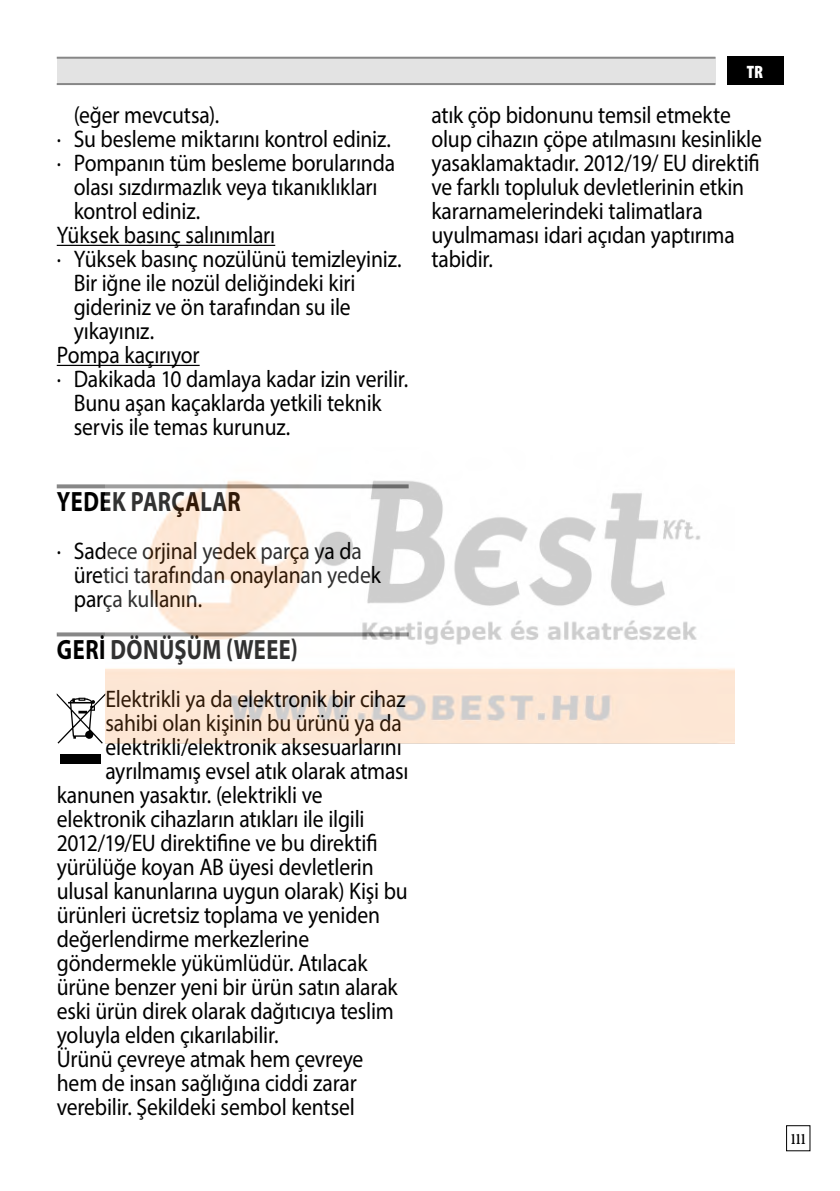
<style>
.page{position:relative;width:840px;height:1191px;background:#fff}
.page>*{position:absolute;margin:0;border:0;box-sizing:border-box;transform-origin:0 0}
.t1{font:700 28px "Myriad Pro";letter-spacing:.02em;color:#000;scale:.8 1}
.t2{font:24px/24px "Myriad Pro";letter-spacing:-.01em;color:#000;scale:.9 1}
.t3{font:900 condensed 18px "Myriad Pro";color:#fff}
.t4{font:700 16px "Minion Pro";color:#000;scale:.71 1}
</style>
<div class="page">
<div style="left:785px;top:1125px;width:25px;height:26px;border:1px solid #000"></div>
<div style="left:726px;top:57px;width:56px;height:28px;background:#000"></div>
<div style="left:57px;top:58px;width:658px;height:26px;background:#e3e3e3"></div>
<hr style="left:57px;top:57px;width:658px;height:2px;background:#878787">
<hr style="left:57px;top:83px;width:658px;height:2px;background:#878787">
<hr style="left:57px;top:245px;width:218px;height:1px;background:#000">
<hr style="left:57px;top:365px;width:142px;height:1px;background:#000">
<svg style="left:57px;top:484px;width:48px;height:4px"></svg>
<svg style="left:57px;top:632px;width:48px;height:4px"></svg>
<div style="left:61px;top:753px;width:40px;height:10px;background:#000"></div>
<svg style="left:57px;top:693px;width:48px;height:50px"></svg>
<img style="left:105px;top:480px;width:629px;height:263px">
<p class="t2" style="left:74px;top:102px;width:163px">(eğer mevcutsa).</p>
<p class="t2" style="left:57px;top:126px;width:373px">· Su besleme miktarını kontrol ediniz.</p>
<p class="t2" style="left:57px;top:150px;width:377px">· Pompanın tüm besleme borularında</p>
<p class="t2" style="left:74px;top:174px;width:339px">olası sızdırmazlık veya tıkanıklıkları</p>
<p class="t2" style="left:74px;top:198px;width:142px">kontrol ediniz.</p>
<p class="t2" style="left:57px;top:222px;width:244px">Yüksek basınç salınımları</p>
<p class="t2" style="left:57px;top:246px;width:384px">· Yüksek basınç nozülünü temizleyiniz.</p>
<p class="t2" style="left:74px;top:270px;width:314px">Bir iğne ile nozül deliğindeki kiri</p>
<p class="t2" style="left:74px;top:294px;width:309px">gideriniz ve ön tarafından su ile</p>
<p class="t2" style="left:74px;top:318px;width:91px">yıkayınız.</p>
<p class="t2" style="left:57px;top:342px;width:160px">Pompa kaçırıyor</p>
<p class="t2" style="left:57px;top:366px;width:392px">· Dakikada 10 damlaya kadar izin verilir.</p>
<p class="t2" style="left:74px;top:390px;width:343px">Bunu aşan kaçaklarda yetkili teknik</p>
<p class="t2" style="left:74px;top:414px;width:242px">servis ile temas kurunuz.</p>
<p class="t1" style="left:57px;top:483px;width:231px">YEDEK PARÇALAR</p>
<p class="t2" style="left:74px;top:538px;width:342px;text-indent:-17px">· Sadece orjinal yedek parça ya da üretici tarafından onaylanan yedek parça kullanın.</p>
<p class="t1" style="left:57px;top:631px;width:302px">GERİ DÖNÜŞÜM (WEEE)</p>
<p class="t2" style="left:105px;top:686px;width:335px">Elektrikli ya da elektronik bir cihaz</p>
<p class="t2" style="left:105px;top:710px;width:331px">sahibi olan kişinin bu ürünü ya da</p>
<p class="t2" style="left:105px;top:734px;width:331px">elektrikli/elektronik aksesuarlarını</p>
<p class="t2" style="left:105px;top:758px;width:338px">ayrılmamış evsel atık olarak atması</p>
<p class="t2" style="left:57px;top:782px;width:297px">kanunen yasaktır. (elektrikli ve</p>
<p class="t2" style="left:57px;top:806px;width:343px">elektronik cihazların atıkları ile ilgili</p>
<p class="t2" style="left:57px;top:830px;width:358px">2012/19/EU direktifine ve bu direktifi</p>
<p class="t2" style="left:57px;top:854px;width:353px">yürülüğe koyan AB üyesi devletlerin</p>
<p class="t2" style="left:57px;top:878px;width:391px">ulusal kanunlarına uygun olarak) Kişi bu</p>
<p class="t2" style="left:57px;top:902px;width:360px">ürünleri ücretsiz toplama ve yeniden</p>
<p class="t2" style="left:57px;top:926px;width:282px">değerlendirme merkezlerine</p>
<p class="t2" style="left:57px;top:950px;width:346px">göndermekle yükümlüdür. Atılacak</p>
<p class="t2" style="left:57px;top:974px;width:380px">ürüne benzer yeni bir ürün satın alarak</p>
<p class="t2" style="left:57px;top:998px;width:376px">eski ürün direk olarak dağıtıcıya teslim</p>
<p class="t2" style="left:57px;top:1022px;width:248px">yoluyla elden çıkarılabilir.</p>
<p class="t2" style="left:57px;top:1046px;width:342px">Ürünü çevreye atmak hem çevreye</p>
<p class="t2" style="left:57px;top:1070px;width:335px">hem de insan sağlığına ciddi zarar</p>
<p class="t2" style="left:57px;top:1094px;width:333px">verebilir. Şekildeki sembol kentsel</p>
<p class="t3" style="left:746px;top:60px;width:18px">TR</p>
<p class="t2" style="left:431px;top:102px;width:369px">atık çöp bidonunu temsil etmekte olup cihazın çöpe atılmasını kesinlikle yasaklamaktadır. 2012/19/ EU direktifi ve farklı topluluk devletlerinin etkin kararnamelerindeki talimatlara uyulmaması idari açıdan yaptırıma tabidir.</p>
<p class="t4" style="left:790px;top:1127px;width:24px">111</p>
</div>
